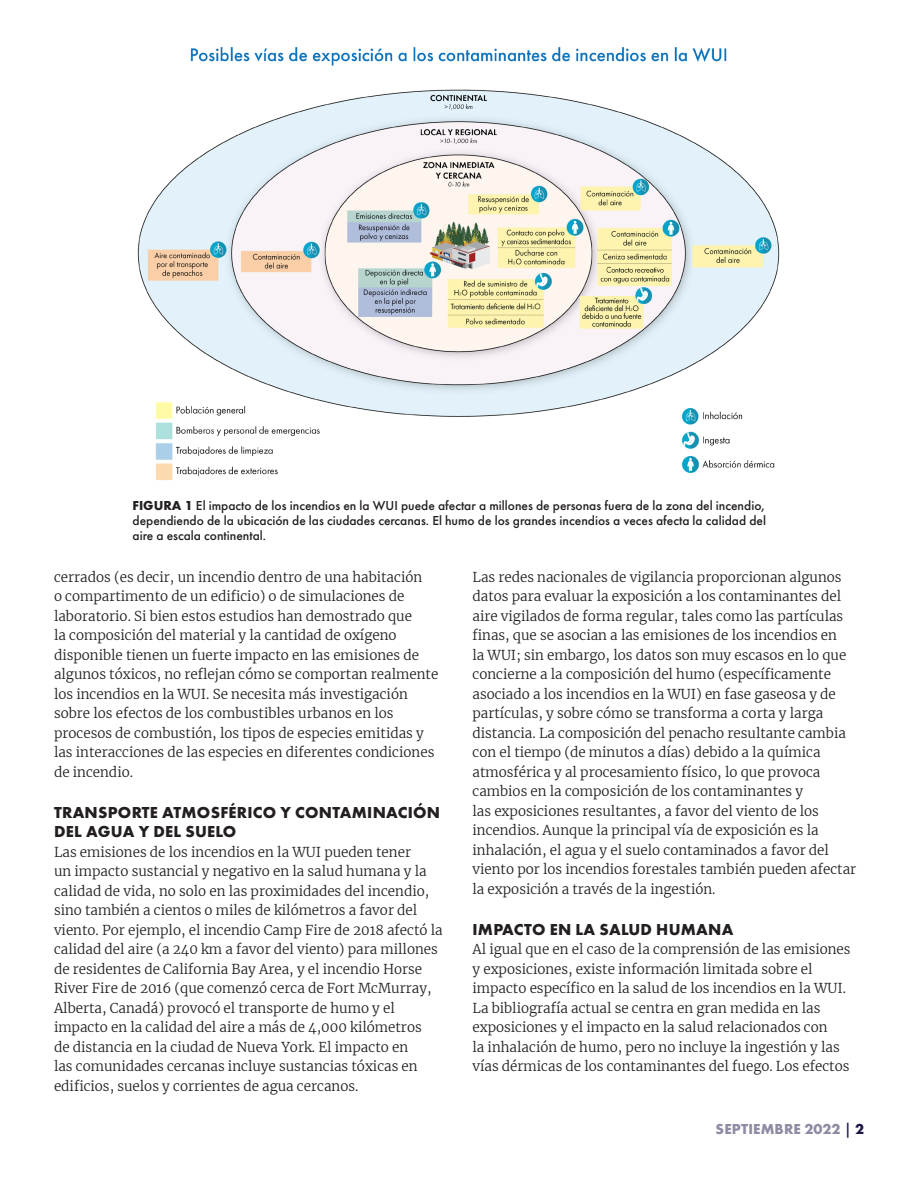
<style>
.page{position:relative;width:918px;height:1188px;background:#fff}
.page>*{position:absolute;margin:0;border:0;box-sizing:border-box;transform-origin:0 0}
.A_Head{font:700 16.5px/19.5px "Futura PT";letter-spacing:.015em;color:#231f20}
.t1{font:700 15px "Futura PT";letter-spacing:.01em;color:#908ba3}
.Body{font:300 13.5px/19.5px "Merriweather";color:#231f20}
.t2{font:500 13.5px/15px "Futura PT";color:#231f20;text-align:justify}
.s1{font-weight:700}
.s2{font-weight:500;color:#211747}
.s3{color:#211747}
</style>
<div class="page">
<img style="left:137px;top:47px;width:643px;height:433px">
<p class="t2" style="left:133px;top:498px;width:635px"><span class="s1">FIGURA 1</span> El impacto de los incendios en la WUI puede afectar a millones de personas fuera de la zona del incendio, dependiendo de la ubicación de las ciudades cercanas. El humo de los grandes incendios a veces afecta la calidad del aire a escala continental.</p>
<p class="Body" style="left:54px;top:567px;width:386px">cerrados (es decir, un incendio dentro de una habitación<br>o compartimento de un edificio) o de simulaciones de laboratorio. Si bien estos estudios han demostrado que<br>la composición del material y la cantidad de oxígeno disponible tienen un fuerte impacto en las emisiones de algunos tóxicos, no reflejan cómo se comportan realmente los incendios en la WUI. Se necesita más investigación sobre los efectos de los combustibles urbanos en los procesos de combustión, los tipos de especies emitidas y las interacciones de las especies en diferentes condiciones de incendio.</p>
<p class="A_Head" style="left:54px;top:802px;width:388px">TRANSPORTE ATMOSFÉRICO Y CONTAMINACIÓN<br>DEL AGUA Y DEL SUELO</p>
<p class="Body" style="left:54px;top:842px;width:390px">Las emisiones de los incendios en la WUI pueden tener<br>un impacto sustancial y negativo en la salud humana y la calidad de vida, no solo en las proximidades del incendio, sino también a cientos o miles de kilómetros a favor del viento. Por ejemplo, el incendio Camp Fire de 2018 afectó la calidad del aire (a 240 km a favor del viento) para millones de residentes de California Bay Area, y el incendio Horse River Fire de 2016 (que comenzó cerca de Fort McMurray, Alberta, Canadá) provocó el transporte de humo y el impacto en la calidad del aire a más de 4,000 kilómetros<br>de distancia en la ciudad de Nueva York. El impacto en<br>las comunidades cercanas incluye sustancias tóxicas en edificios, suelos y corrientes de agua cercanos.</p>
<p class="Body" style="left:472px;top:567px;width:385px">Las redes nacionales de vigilancia proporcionan algunos datos para evaluar la exposición a los contaminantes del aire vigilados de forma regular, tales como las partículas finas, que se asocian a las emisiones de los incendios en<br>la WUI; sin embargo, los datos son muy escasos en lo que concierne a la composición del humo (específicamente asociado a los incendios en la WUI) en fase gaseosa y de partículas, y sobre cómo se transforma a corta y larga distancia. La composición del penacho resultante cambia con el tiempo (de minutos a días) debido a la química atmosférica y al procesamiento físico, lo que provoca cambios en la composición de los contaminantes y<br>las exposiciones resultantes, a favor del viento de los incendios. Aunque la principal vía de exposición es la inhalación, el agua y el suelo contaminados a favor del viento por los incendios forestales también pueden afectar la exposición a través de la ingestión.</p>
<p class="A_Head" style="left:473px;top:919px;width:262px">IMPACTO EN LA SALUD HUMANA</p>
<p class="Body" style="left:472px;top:939px;width:380px">Al igual que en el caso de la comprensión de las emisiones y exposiciones, existe información limitada sobre el impacto específico en la salud de los incendios en la WUI.<br>La bibliografía actual se centra en gran medida en las exposiciones y el impacto en la salud relacionados con<br>la inhalación de humo, pero no incluye la ingestión y las vías dérmicas de los contaminantes del fuego. Los efectos</p>
<p class="t1" style="left:716px;top:1119px;width:150px">SEPTIEMBRE 2022 <span class="s2">|</span> <span class="s3">2</span></p>
</div>
